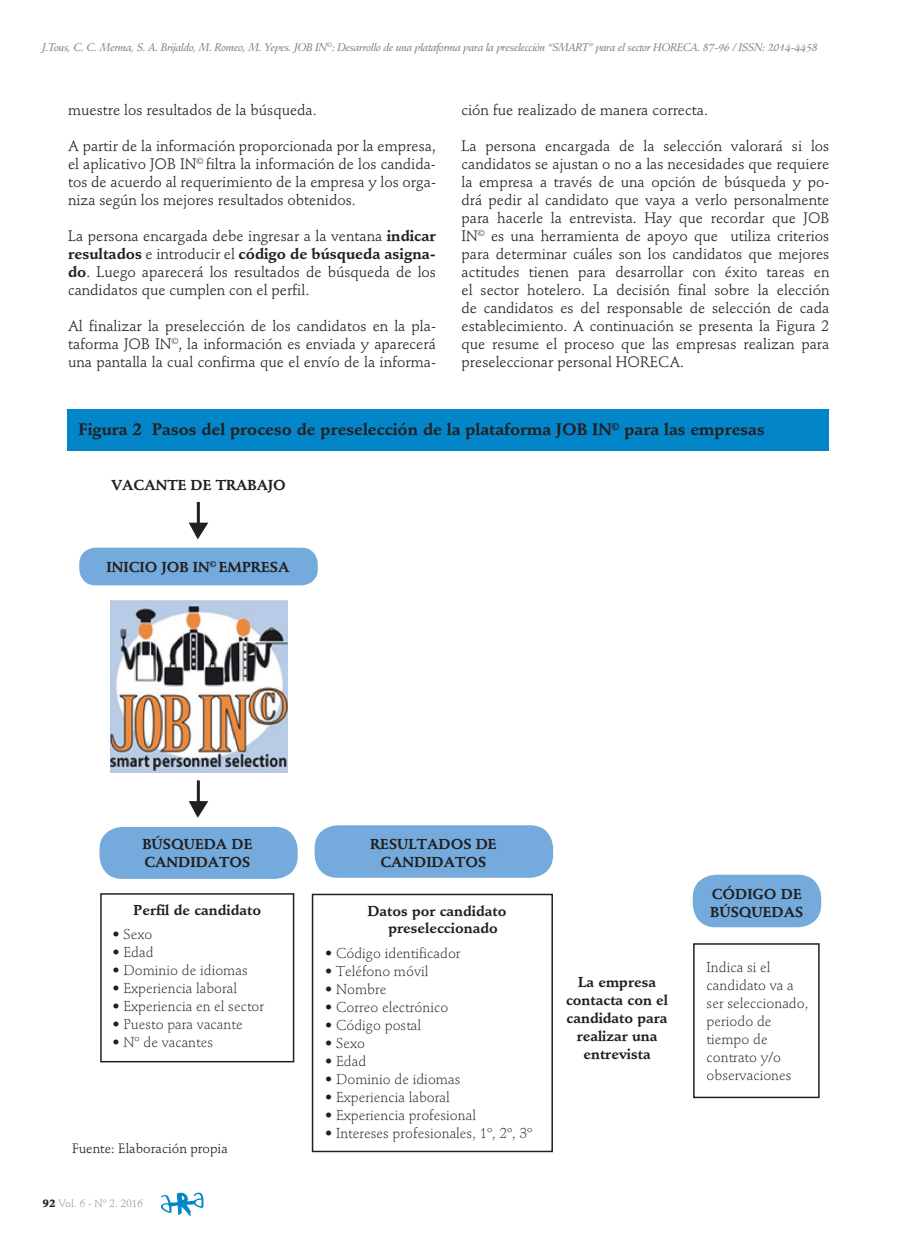
<style>
.page{position:relative;width:923px;height:1246px;background:#fff}
.page>*{position:absolute;margin:0;border:0;box-sizing:border-box;transform-origin:0 0}
.t1{font:700 16.5px "Stempel Schneidler Std";color:#231f20}
.t2{font:15px/18px "Stempel Schneidler Std";color:#231f20;text-align:justify}
.t3{font:300 14.25px/18px "Stempel Schneidler Std";color:#231f20}
.t4{font:700 14.25px/18px "Stempel Schneidler Std";color:#231f20}
.t5{font:13.5px "Stempel Schneidler Std";color:#231f20}
.t6{font:10.95px "Stempel Schneidler Std Med It";letter-spacing:-.03em;color:#808285}
.t7{font:300 10.5px "Stempel Schneidler Std";letter-spacing:.01em;color:#808285}
.s1{font-weight:700}
.s2{font-weight:900;color:#231f20}
</style>
<div class="page">
<svg style="left:161px;top:1192px;width:42px;height:24px"></svg>
<div style="left:68px;top:409px;width:761px;height:41px;background:#0386c9"></div>
<div style="left:99px;top:827px;width:199px;height:52px;background:#75abdc;border-radius:23px"></div>
<hr style="left:197px;top:502px;width:3px;height:34px;background:#231f20">
<svg style="left:189px;top:523px;width:19px;height:16px"></svg>
<div style="left:315px;top:825px;width:238px;height:53px;background:#75abdc;border-radius:23px"></div>
<div style="left:100px;top:893px;width:194px;height:169px;border:2px solid #231f20"></div>
<img style="left:110px;top:601px;width:177px;height:171px">
<div style="left:312px;top:894px;width:241px;height:258px;border:2px solid #231f20"></div>
<div style="left:79px;top:548px;width:239px;height:37px;background:#75abdc;border-radius:16px"></div>
<hr style="left:197px;top:780px;width:3px;height:34px;background:#231f20">
<svg style="left:189px;top:801px;width:19px;height:17px"></svg>
<div style="left:693px;top:875px;width:128px;height:52px;background:#75abdc;border-radius:23px"></div>
<div style="left:693px;top:943px;width:126px;height:155px;border:2px solid #231f20"></div>
<p class="t6" style="left:42px;top:41px;width:777px">J.Tous, C. C. Merma, S. A. Brijaldo, M. Romeo, M. Yepes. JOB IN<sup>©</sup>: Desarrollo de una plataforma para la preselección “SMART” para el sector HORECA. 87-96 / ISSN: 2014-4458</p>
<p class="t2" style="left:68px;top:101px;width:250px">muestre los resultados de la búsqueda.</p>
<p class="t2" style="left:68px;top:137px;width:369px">A partir de la información proporcionada por la empresa, el aplicativo JOB IN<sup>©</sup> filtra la información de los candida&shy;tos de acuerdo al requerimiento de la empresa y los orga&shy;niza según los mejores resultados obtenidos.</p>
<p class="t2" style="left:68px;top:227px;width:369px">La persona encargada debe ingresar a la ventana <span class="s1">indicar resultados</span> e introducir el <span class="s1">código de búsqueda asigna&shy;do</span>. Luego aparecerá los resultados de búsqueda de los candidatos que cumplen con el perfil.</p>
<p class="t2" style="left:68px;top:317px;width:369px">Al finalizar la preselección de los candidatos en la pla&shy;taforma JOB IN<sup>©</sup>, la información es enviada y aparecerá una pantalla la cual confirma que el envío de la informa-</p>
<p class="t2" style="left:461px;top:101px;width:248px">ción fue realizado de manera correcta.</p>
<p class="t2" style="left:461px;top:137px;width:369px">La persona encargada de la selección valorará si los candidatos se ajustan o no a las necesidades que requiere la empresa a través de una opción de búsqueda y po&shy;drá pedir al candidato que vaya a verlo personalmente para hacerle la entrevista. Hay que recordar que JOB IN<sup>©</sup> es una herramienta de apoyo que utiliza criterios para determinar cuáles son los candidatos que mejores actitudes tienen para desarrollar con éxito tareas en el sector hotelero. La decisión final sobre la elección de candidatos es del responsable de selección de cada establecimiento. A continuación se presenta la Figura 2 que resume el proceso que las empresas realizan para preseleccionar personal HORECA.</p>
<p class="t1" style="left:79px;top:420px;width:687px">Figura 2 Pasos del proceso de preselección de la plataforma JOB IN<sup>©</sup> para las empresas</p>
<p class="t4" style="left:111px;top:476px;width:176px">VACANTE DE TRABAJO</p>
<p class="t4" style="left:107px;top:558px;width:184px">INICIO JOB IN<sup>©</sup> EMPRESA</p>
<p class="t4" style="left:142px;top:835px;width:112px">BÚSQUEDA DE<br>CANDIDATOS</p>
<p class="t4" style="left:134px;top:901px;width:129px">Perfil de candidato</p>
<p class="t3" style="left:113px;top:926px;width:41px">• Sexo</p>
<p class="t3" style="left:113px;top:944px;width:42px">• Edad</p>
<p class="t3" style="left:113px;top:962px;width:137px">• Dominio de idiomas</p>
<p class="t3" style="left:113px;top:980px;width:126px">• Experiencia laboral</p>
<p class="t3" style="left:113px;top:998px;width:153px">• Experiencia en el sector</p>
<p class="t3" style="left:113px;top:1016px;width:131px">• Puesto para vacante</p>
<p class="t3" style="left:113px;top:1034px;width:102px">• Nº de vacantes</p>
<p class="t5" style="left:72px;top:1140px;width:157px">Fuente: Elaboración propia</p>
<p class="t7" style="left:42px;top:1197px;width:102px"><span class="s2">92</span> Vol. 6 - Nº 2. 2016</p>
<p class="t4" style="left:370px;top:836px;width:128px;text-align:center">RESULTADOS DE<br>CANDIDATOS</p>
<p class="t4" style="left:388px;top:903px;width:119px;line-height:16.5px;text-indent:-21px">Datos por candidato preseleccionado</p>
<p class="t3" style="left:325px;top:944px;width:137px">• Código identificador</p>
<p class="t3" style="left:325px;top:962px;width:105px">• Teléfono móvil</p>
<p class="t3" style="left:325px;top:980px;width:63px">• Nombre</p>
<p class="t3" style="left:325px;top:998px;width:124px">• Correo electrónico</p>
<p class="t3" style="left:325px;top:1016px;width:97px">• Código postal</p>
<p class="t3" style="left:325px;top:1034px;width:41px">• Sexo</p>
<p class="t3" style="left:325px;top:1052px;width:42px">• Edad</p>
<p class="t3" style="left:325px;top:1070px;width:137px">• Dominio de idiomas</p>
<p class="t3" style="left:325px;top:1088px;width:126px">• Experiencia laboral</p>
<p class="t3" style="left:325px;top:1106px;width:152px">• Experiencia profesional</p>
<p class="t3" style="left:325px;top:1124px;width:208px">• Intereses profesionales, 1º, 2º, 3º</p>
<p class="t4" style="left:566px;top:974px;width:104px;text-align:center">La empresa contacta con el candidato para realizar una entrevista</p>
<p class="t4" style="left:710px;top:885px;width:95px">CÓDIGO DE<br>BÚSQUEDAS</p>
<p class="t3" style="left:706px;top:958px;width:103px">Indica si el candidato va a ser seleccionado, periodo de tiempo de contrato y/o observaciones</p>
</div>
